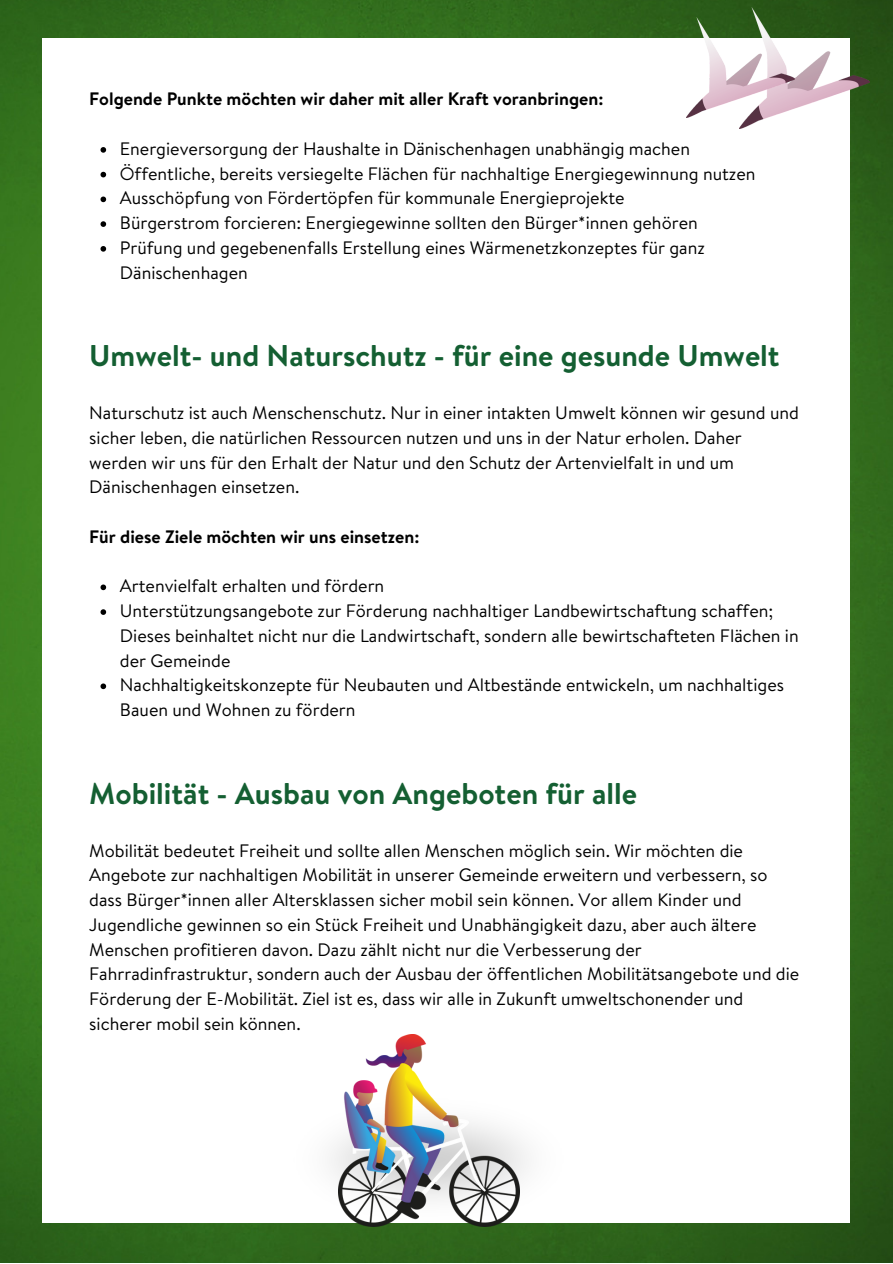
<style>
.page{position:relative;width:893px;height:1264px;background:#fff}
.page>*{position:absolute;margin:0;border:0;box-sizing:border-box;transform-origin:0 0}
.t1{font:700 30px "Brandon Text";color:#145f32}
.t2{font:18px/24.8px "Brandon Text";color:#000}
.t3{font:700 18px "Brandon Text";color:#000}
</style>
<div class="page">
<img style="left:0;top:0;width:892px;height:1262px">
<div style="left:42px;top:38px;width:807px;height:1184px;background:#fff"></div>
<svg style="left:100px;top:147px;width:6px;height:6px"></svg>
<svg style="left:100px;top:172px;width:6px;height:5px"></svg>
<svg style="left:100px;top:196px;width:6px;height:6px"></svg>
<svg style="left:100px;top:221px;width:6px;height:6px"></svg>
<svg style="left:100px;top:246px;width:6px;height:6px"></svg>
<svg style="left:100px;top:584px;width:6px;height:6px"></svg>
<svg style="left:100px;top:609px;width:6px;height:6px"></svg>
<svg style="left:100px;top:683px;width:6px;height:6px"></svg>
<img style="left:739px;top:8px;width:130px;height:120px">
<img style="left:686px;top:18px;width:108px;height:100px">
<img style="left:270px;top:1143px;width:318px;height:93px">
<img style="left:338px;top:1034px;width:181px;height:191px">
<p class="t3" style="left:89px;top:86px;width:515px">Folgende Punkte möchten wir daher mit aller Kraft voranbringen:</p>
<p class="t2" style="left:120px;top:136px;width:637px">Energieversorgung der Haushalte in Dänischenhagen unabhängig machen Öffentliche, bereits versiegelte Flächen für nachhaltige Energiegewinnung nutzen Ausschöpfung von Fördertöpfen für kommunale Energieprojekte<br>Bürgerstrom forcieren: Energiegewinne sollten den Bürger*innen gehören Prüfung und gegebenenfalls Erstellung eines Wärmenetzkonzeptes für ganz Dänischenhagen</p>
<h1 class="t1" style="left:89px;top:334px;width:691px">Umwelt- und Naturschutz - für eine gesunde Umwelt</h1>
<p class="t2" style="left:89px;top:400px;width:711px">Naturschutz ist auch Menschenschutz. Nur in einer intakten Umwelt können wir gesund und sicher leben, die natürlichen Ressourcen nutzen und uns in der Natur erholen. Daher werden wir uns für den Erhalt der Natur und den Schutz der Artenvielfalt in und um Dänischenhagen einsetzen.</p>
<p class="t3" style="left:89px;top:523px;width:331px">Für diese Ziele möchten wir uns einsetzen:</p>
<p class="t2" style="left:120px;top:573px;width:680px">Artenvielfalt erhalten und fördern<br>Unterstützungsangebote zur Förderung nachhaltiger Landbewirtschaftung schaffen; Dieses beinhaltet nicht nur die Landwirtschaft, sondern alle bewirtschafteten Flächen in der Gemeinde<br>Nachhaltigkeitskonzepte für Neubauten und Altbestände entwickeln, um nachhaltiges Bauen und Wohnen zu fördern</p>
<h1 class="t1" style="left:89px;top:771px;width:549px">Mobilität - Ausbau von Angeboten für alle</h1>
<p class="t2" style="left:89px;top:837px;width:711px">Mobilität bedeutet Freiheit und sollte allen Menschen möglich sein. Wir möchten die Angebote zur nachhaltigen Mobilität in unserer Gemeinde erweitern und verbessern, so dass Bürger*innen aller Altersklassen sicher mobil sein können. Vor allem Kinder und Jugendliche gewinnen so ein Stück Freiheit und Unabhängigkeit dazu, aber auch ältere Menschen profitieren davon. Dazu zählt nicht nur die Verbesserung der Fahrradinfrastruktur, sondern auch der Ausbau der öffentlichen Mobilitätsangebote und die Förderung der E-Mobilität. Ziel ist es, dass wir alle in Zukunft umweltschonender und sicherer mobil sein können.</p>
</div>
